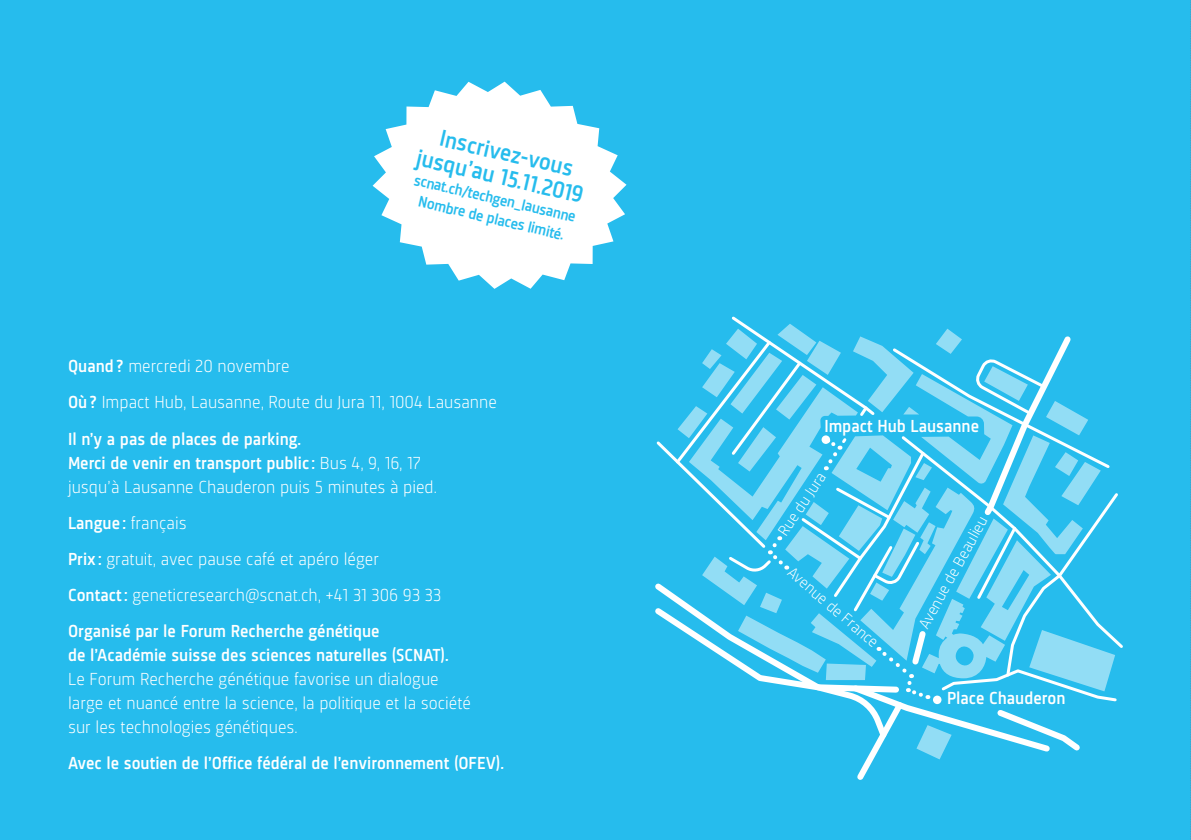
<style>
.page{position:relative;width:1191px;height:840px;background:#fff}
.page>*{position:absolute;margin:0;border:0;box-sizing:border-box;transform-origin:0 0}
.t1{font:500 24px/24px "Sinews Sans Pro";color:#26bced;text-align:center}
.t2{font:300 18px/36px "Sinews Sans Pro";color:#fff}
.t3{font:500 18px "Sinews Sans Pro";color:#fff}
.t4{font:500 16px/20px "Sinews Sans Pro";color:#26bced;text-align:center}
.t5{font:300 16px "Sinews Sans Pro";color:#fff}
.s1{font-weight:500}
</style>
<div class="page">
<div style="left:0;top:0;width:1191px;height:839px;background:#26bced"></div>
<svg style="left:1190px;top:0;width:1px;height:840px"></svg>
<svg style="left:655px;top:316px;width:465px;height:463px"></svg>
<div style="left:821px;top:435px;width:9px;height:8px;background:#fff;border-radius:50%"></div>
<div style="left:933px;top:695px;width:8px;height:8px;background:#fff;border-radius:50%"></div>
<svg style="left:372px;top:82px;width:254px;height:207px;fill:#fff"></svg>
<h1 class="t1" style="left:425px;top:122px;width:172px;rotate:13deg">Inscrivez-vous jusqu’au 15.11.2019</h1>
<p class="t4" style="left:417px;top:170px;width:167px;rotate:13deg">scnat.ch/techgen_lausanne<br>Nombre de places limité.</p>
<p class="t2" style="left:68px;top:348px;width:430px"><span class="s1">Quand?</span> mercredi 20 novembre<br><span class="s1">Où?</span> Impact Hub, Lausanne, Route du Jura 11, 1004 Lausanne<br><span class="s1">Il n’y a pas de places de parking.</span></p>
<p class="t2" style="left:68px;top:450px;width:370px;line-height:24px"><span class="s1">Merci de venir en transport public :</span> Bus 4, 9, 16, 17 jusqu’à Lausanne Chauderon puis 5 minutes à pied.</p>
<p class="t2" style="left:68px;top:504px;width:375px"><span class="s1">Langue :</span> français<br><span class="s1">Prix :</span> gratuit, avec pause café et apéro léger <span class="s1">Contact:</span> geneticresearch@scnat.ch, +41 31 306 93 33<br><span class="s1">Organisé par le Forum Recherche génétique</span></p>
<p class="t3" style="left:68px;top:644px;width:382px">de l’Académie suisse des sciences naturelles (SCNAT).</p>
<p class="t2" style="left:68px;top:666px;width:404px;line-height:24px">Le Forum Recherche génétique favorise un dialogue large et nuancé entre la science, la politique et la société sur les technologies génétiques.</p>
<p class="t3" style="left:68px;top:752px;width:437px">Avec le soutien de l’Office fédéral de l’environnement (OFEV).</p>
<p class="t3" style="left:824px;top:415px;width:156px">Impact Hub Lausanne</p>
<p class="t5" style="left:774px;top:529px;width:75px;rotate:-56deg">Rue du Jura</p>
<p class="t5" style="left:795px;top:563px;width:115px;rotate:40deg">Avenue de France</p>
<p class="t5" style="left:915px;top:622px;width:127px;rotate:-61deg">Avenue de Beaulieu</p>
<p class="t3" style="left:947px;top:687px;width:120px">Place Chauderon</p>
</div>
